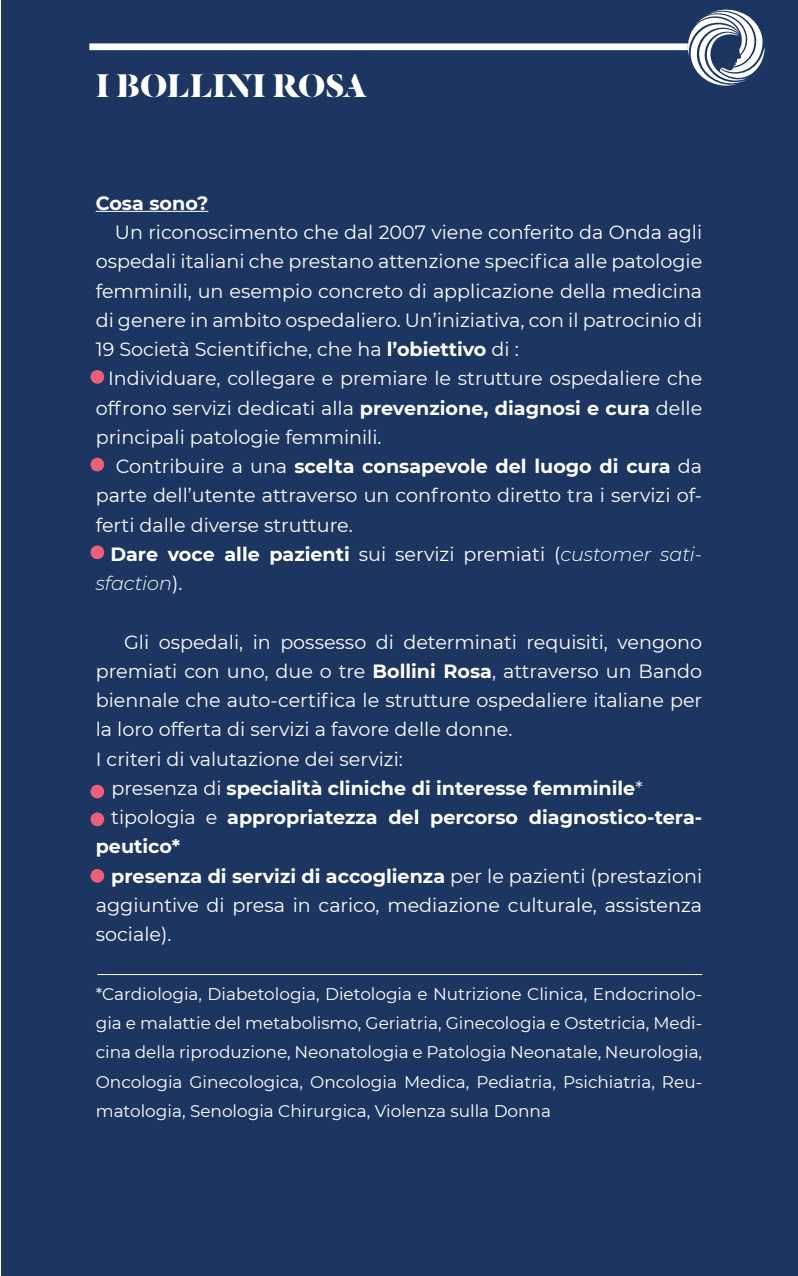
<style>
.page{position:relative;width:798px;height:1276px;background:#fff}
.page>*{position:absolute;margin:0;border:0;box-sizing:border-box;transform-origin:0 0}
.t1{font:700 36px "Dala Floda";color:#fff}
.t2{font:19.12px/29.2px "Montserrat";color:#fff;text-align:justify}
.t3{font:700 19.12px/29.2px "Montserrat";color:#fff}
.t4{font:16.88px/29.2px "Montserrat";color:#fff;text-align:justify}
.s1{font-weight:700}
.s2{font-weight:300;font-style:italic}
.s3{font-weight:400}
</style>
<div class="page">
<div style="left:1px;top:0;width:796px;height:1276px;background:#1c3661"></div>
<div style="left:89px;top:43px;width:598px;height:7px;background:#fff"></div>
<svg style="left:685px;top:9px;width:79px;height:77px"></svg>
<hr style="left:96px;top:211px;width:112px;height:1px;background:#fff">
<div style="left:90px;top:458px;width:14px;height:13px;background:#ec5f78;border-radius:50%"></div>
<div style="left:90px;top:370px;width:14px;height:14px;background:#ec5f78;border-radius:50%"></div>
<div style="left:90px;top:545px;width:14px;height:14px;background:#ec5f78;border-radius:50%"></div>
<div style="left:90px;top:784px;width:14px;height:14px;background:#ec5f78;border-radius:50%"></div>
<div style="left:90px;top:812px;width:14px;height:14px;background:#ec5f78;border-radius:50%"></div>
<div style="left:90px;top:869px;width:14px;height:13px;background:#ec5f78;border-radius:50%"></div>
<hr style="left:97px;top:974px;width:605px;height:1px;background:#fff">
<h1 class="t1" style="left:96px;top:61px;width:271px">I BOLLINI ROSA</h1>
<p class="t3" style="left:96px;top:187px;width:114px">Cosa sono?</p>
<p class="t2" style="left:96px;top:217px;width:607px;text-indent:19px">Un riconoscimento che dal 2007 viene conferito da Onda agli ospedali italiani che prestano attenzione specifica alle patologie femminili, un esempio concreto di applicazione della medicina di genere in ambito ospedaliero. Un’iniziativa, con il patrocinio di 19 Società Scientifiche, che ha <span class="s1">l’obiettivo</span> di :</p>
<p class="t2" style="left:96px;top:363px;width:607px">• Individuare, collegare e premiare le strutture ospedaliere che offrono servizi dedicati alla <span class="s1">prevenzione, diagnosi e cura</span> delle principali patologie femminili.</p>
<p class="t2" style="left:96px;top:451px;width:607px">• Contribuire a una <span class="s1">scelta consapevole del luogo di cura</span> da parte dell’utente attraverso un confronto diretto tra i servizi of&shy;ferti dalle diverse strutture.</p>
<p class="t2" style="left:96px;top:539px;width:607px">• <span class="s1">Dare voce alle pazienti</span> sui servizi premiati (<span class="s2">customer sati&shy;sfaction</span>).</p>
<p class="t2" style="left:96px;top:626px;width:607px;text-align:left;text-indent:28px">Gli ospedali, in possesso di determinati requisiti, vengono premiati con uno, due o tre <span class="s1">Bollini Rosa</span>, attraverso un Bando biennale che auto-certifica le strutture ospedaliere italiane per la loro offerta di servizi a favore delle donne.<br>I criteri di valutazione dei servizi:</p>
<p class="t3" style="left:96px;top:772px;width:548px"><span class="s3">• presenza di</span> specialità cliniche di interesse femminile<span class="s3">*</span></p>
<p class="t3" style="left:96px;top:802px;width:607px"><span class="s3">• tipologia e</span> appropriatezza del percorso diagnostico-tera&shy;peutico*</p>
<p class="t2" style="left:96px;top:860px;width:607px">• <span class="s1">presenza di servizi di accoglienza</span> per le pazienti (prestazioni aggiuntive di presa in carico, mediazione culturale, assistenza sociale).</p>
<p class="t4" style="left:96px;top:978px;width:607px">*Cardiologia, Diabetologia, Dietologia e Nutrizione Clinica, Endocrinolo&shy;gia e malattie del metabolismo, Geriatria, Ginecologia e Ostetricia, Medi&shy;cina della riproduzione, Neonatologia e Patologia Neonatale, Neurologia, Oncologia Ginecologica, Oncologia Medica, Pediatria, Psichiatria, Reu&shy;matologia, Senologia Chirurgica, Violenza sulla Donna</p>
</div>
